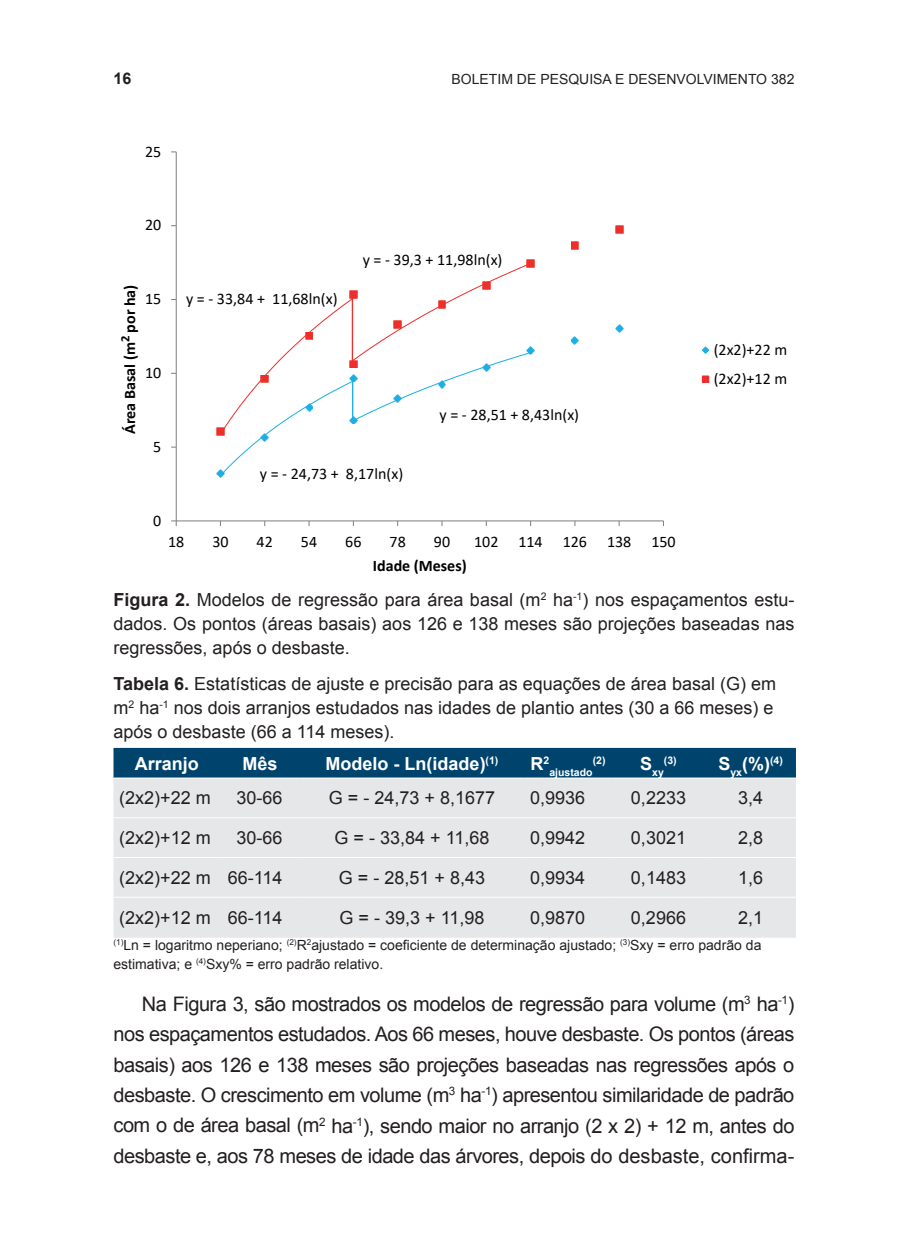
<style>
.page{position:relative;width:908px;height:1248px;background:#fff}
.page>*{position:absolute;margin:0;border:0;box-sizing:border-box;transform-origin:0 0}
.t1{font:20px/30.4px "Arial";letter-spacing:-.025em;color:#231f20;text-align:justify}
.t2{font:18px/24px "Arial";color:#231f20;text-align:justify}
.t3{font:700 18px "Arial";color:#fff}
.t4{font:16.2px/29px "Calibri";color:#000001}
.t5{font:700 16.2px "Calibri";color:#000001}
.t6{font:700 16px "Calibri";color:#000001}
.t7{font:700 16px "Arial";color:#231f20}
.t8{font:14px/19.2px "Arial";color:#231f20}
.t9{font:700 10.4px "Arial";color:#fff}
.s1{font-weight:700}
.s2{font-size:18px}
</style>
<div class="page">
<hr style="left:176px;top:152px;width:1px;height:369px;background:#7c7f80">
<hr style="left:176px;top:520px;width:487px;height:1px;background:#7c7f80">
<svg style="left:171px;top:520px;width:6px;height:6px"></svg>
<svg style="left:571px;top:242px;width:7px;height:8px"></svg>
<svg style="left:615px;top:226px;width:7px;height:7px"></svg>
<svg style="left:571px;top:336px;width:7px;height:8px"></svg>
<svg style="left:615px;top:325px;width:7px;height:8px"></svg>
<svg style="left:216px;top:260px;width:318px;height:217px"></svg>
<svg style="left:702px;top:346px;width:7px;height:8px"></svg>
<svg style="left:703px;top:377px;width:4px;height:4px"></svg>
<div style="left:701px;top:375px;width:8px;height:8px;border:1px solid #ee2d2d"></div>
<hr style="left:352px;top:377px;width:1px;height:42px;background:#1aafe5">
<hr style="left:351px;top:294px;width:2px;height:70px;background:#ee2d2d">
<div style="left:113px;top:747px;width:682px;height:30px;background:#00446d"></div>
<div style="left:113px;top:778px;width:682px;height:159px;background:#e6e7e9"></div>
<hr style="left:113px;top:817px;width:107px;height:1px;background:#fff">
<hr style="left:220px;top:817px;width:79px;height:1px;background:#fff">
<hr style="left:299px;top:817px;width:225px;height:1px;background:#fff">
<hr style="left:524px;top:817px;width:87px;height:1px;background:#fff">
<hr style="left:611px;top:817px;width:94px;height:1px;background:#fff">
<hr style="left:705px;top:817px;width:90px;height:1px;background:#fff">
<hr style="left:113px;top:856px;width:107px;height:1px;background:#fff">
<hr style="left:220px;top:856px;width:79px;height:1px;background:#fff">
<hr style="left:299px;top:856px;width:225px;height:1px;background:#fff">
<hr style="left:524px;top:856px;width:87px;height:1px;background:#fff">
<hr style="left:611px;top:856px;width:94px;height:1px;background:#fff">
<hr style="left:705px;top:856px;width:90px;height:1px;background:#fff">
<hr style="left:113px;top:896px;width:107px;height:1px;background:#fff">
<hr style="left:220px;top:896px;width:79px;height:1px;background:#fff">
<hr style="left:299px;top:896px;width:225px;height:1px;background:#fff">
<hr style="left:524px;top:896px;width:87px;height:1px;background:#fff">
<hr style="left:611px;top:896px;width:94px;height:1px;background:#fff">
<hr style="left:705px;top:896px;width:90px;height:1px;background:#fff">
<p class="t7" style="left:113px;top:67px;width:19px">16</p>
<p class="t8" style="left:451px;top:69px;width:344px">BOLETIM DE PESQUISA E DESENVOLVIMENTO 382</p>
<p class="t4" style="left:145px;top:136px;width:18px">25</p>
<p class="t4" style="left:145px;top:210px;width:18px">20</p>
<p class="t6" style="left:118px;top:434px;width:151px;rotate:-90deg">Área Basal (m<sup>2</sup> por ha)</p>
<p class="t4" style="left:145px;top:284px;width:18px">15</p>
<p class="t4" style="left:145px;top:357px;width:18px">10</p>
<p class="t4" style="left:153px;top:431px;width:10px">5</p>
<p class="t4" style="left:186px;top:284px;width:153px">y = - 33,84 + 11,68ln(x)</p>
<p class="t4" style="left:362px;top:245px;width:141px">y = - 39,3 + 11,98ln(x)</p>
<p class="t4" style="left:439px;top:400px;width:141px">y = - 28,51 + 8,43ln(x)</p>
<p class="t4" style="left:260px;top:458px;width:145px">y = - 24,73 + 8,17ln(x)</p>
<p class="t4" style="left:153px;top:505px;width:10px">0</p>
<p class="t4" style="left:168px;top:526px;width:18px">18</p>
<p class="t4" style="left:212px;top:526px;width:18px">30</p>
<p class="t4" style="left:256px;top:526px;width:18px">42</p>
<p class="t4" style="left:301px;top:526px;width:18px">54</p>
<p class="t4" style="left:345px;top:526px;width:18px">66</p>
<p class="t4" style="left:389px;top:526px;width:18px">78</p>
<p class="t4" style="left:433px;top:526px;width:18px">90</p>
<p class="t4" style="left:474px;top:526px;width:203px">102 114 126 138 150</p>
<p class="t5" style="left:372px;top:554px;width:95px">Idade (Meses)</p>
<p class="t4" style="left:713px;top:334px;width:75px">(2x2)+22 m (2x2)+12 m</p>
<p class="t2" style="left:113px;top:588px;width:682px"><span class="s1">Figura 2.</span> Modelos de regressão para área basal (m<sup>2</sup> ha<sup>-1</sup>) nos espaçamentos estu&shy;dados. Os pontos (áreas basais) aos 126 e 138 meses são projeções baseadas nas regressões, após o desbaste.</p>
<p class="t2" style="left:113px;top:671px;width:663px;text-align:left"><span class="s1">Tabela 6.</span> Estatísticas de ajuste e precisão para as equações de área basal (G) em m<sup>2</sup> ha<sup>-1</sup> nos dois arranjos estudados nas idades de plantio antes (30 a 66 meses) e após o desbaste (66 a 114 meses).</p>
<p class="t3" style="left:135px;top:751px;width:66px">Arranjo</p>
<p class="t3" style="left:242px;top:751px;width:37px">Mês</p>
<p class="t3" style="left:325px;top:751px;width:174px">Modelo - Ln(idade)<sup>(1)</sup></p>
<p class="t3" style="left:530px;top:751px;width:20px">R<sup>2</sup></p>
<p class="t9" style="left:592px;top:753px;width:192px">(2) <span class="s2">S</span>xy(3) <span class="s2">S</span>yx<span class="s2">(%)</span>(4)</p>
<p class="t9" style="left:549px;top:765px;width:45px">ajustado</p>
<p class="t2" style="left:119px;top:786px;width:93px">(2x2)+22 m</p>
<p class="t2" style="left:236px;top:786px;width:48px">30-66</p>
<p class="t2" style="left:329px;top:786px;width:168px">G = - 24,73 + 8,1677</p>
<p class="t2" style="left:530px;top:786px;width:57px">0,9936</p>
<p class="t2" style="left:630px;top:786px;width:57px">0,2233</p>
<p class="t2" style="left:737px;top:786px;width:27px">3,4</p>
<p class="t2" style="left:119px;top:826px;width:93px">(2x2)+12 m</p>
<p class="t2" style="left:236px;top:826px;width:48px">30-66</p>
<p class="t2" style="left:334px;top:826px;width:156px">G = - 33,84 + 11,68</p>
<p class="t2" style="left:530px;top:826px;width:57px">0,9942</p>
<p class="t2" style="left:630px;top:826px;width:57px">0,3021</p>
<p class="t2" style="left:737px;top:826px;width:27px">2,8</p>
<p class="t2" style="left:119px;top:865px;width:165px">(2x2)+22 m 66-114</p>
<p class="t2" style="left:339px;top:865px;width:148px">G = - 28,51 + 8,43</p>
<p class="t2" style="left:530px;top:865px;width:57px">0,9934</p>
<p class="t2" style="left:630px;top:865px;width:57px">0,1483</p>
<p class="t2" style="left:737px;top:865px;width:27px">1,6</p>
<p class="t2" style="left:119px;top:906px;width:165px">(2x2)+12 m 66-114</p>
<p class="t2" style="left:339px;top:906px;width:146px">G = - 39,3 + 11,98</p>
<p class="t2" style="left:529px;top:906px;width:57px">0,9870</p>
<p class="t2" style="left:630px;top:906px;width:57px">0,2966</p>
<p class="t2" style="left:737px;top:906px;width:27px">2,1</p>
<p class="t8" style="left:113px;top:935px;width:649px"><sup>(1)</sup>Ln = logaritmo neperiano; <sup>(2)</sup>R<sup>2</sup>ajustado = coeficiente de determinação ajustado; <sup>(3)</sup>Sxy = erro padrão da estimativa; e <sup>(4)</sup>Sxy% = erro padrão relativo.</p>
<p class="t1" style="left:113px;top:988px;width:682px;text-indent:28px">Na Figura 3, são mostrados os modelos de regressão para volume (m<sup>3</sup> ha<sup>-1</sup>) nos espaçamentos estudados. Aos 66 meses, houve desbaste. Os pontos (áreas basais) aos 126 e 138 meses são projeções baseadas nas regressões após o desbaste. O crescimento em volume (m<sup>3</sup> ha<sup>-1</sup>) apresentou similaridade de padrão com o de área basal (m<sup>2</sup> ha<sup>-1</sup>), sendo maior no arranjo (2 x 2) + 12 m, antes do desbaste e, aos 78 meses de idade das árvores, depois do desbaste, confirma-</p>
</div>
